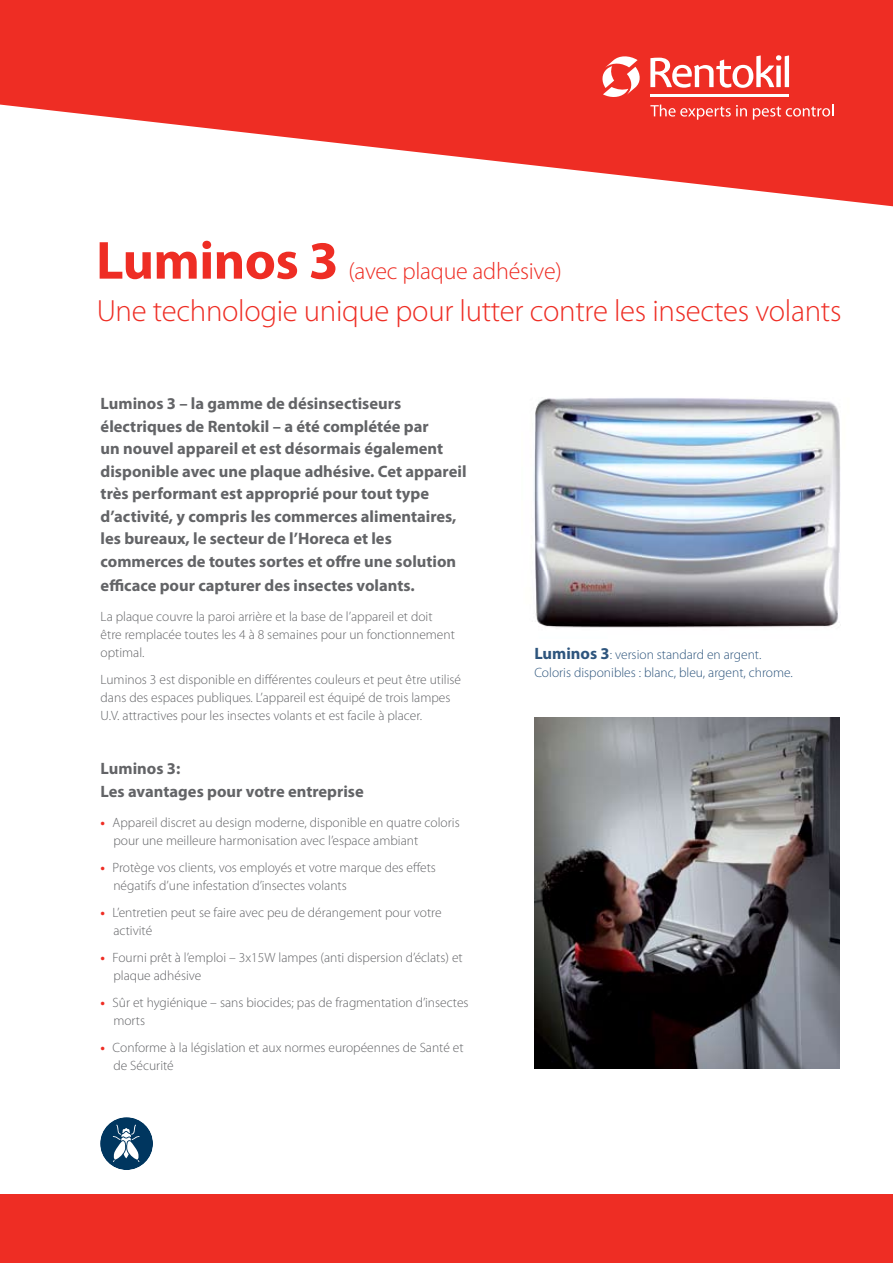
<style>
.page{position:relative;width:893px;height:1263px;background:#fff}
.page>*{position:absolute;margin:0;border:0;box-sizing:border-box;transform-origin:0 0}
.t1{font:700 54px "Myriad Pro";letter-spacing:-.01em;color:#ee2d24}
.t2{font:300 30.75px "Myriad Pro";letter-spacing:-.01em;color:#ee2d24}
.t3{font:300 24px "Myriad Pro";letter-spacing:-.01em;color:#ee2d24}
.t4{font:700 16.5px/22.5px "Myriad Pro";color:#636467}
.t5{font:300 13.5px/18px "Myriad Pro";color:#636467}
.t6{font:300 13.5px/18px "Myriad Pro";color:#2e557d}
.s1{font-weight:700;color:#ee2d24}
.s2{font-weight:700;font-size:16.5px}
</style>
<div class="page">
<svg style="left:0;top:0;width:893px;height:206px;fill:#ee2d24"></svg>
<svg style="left:650px;top:55px;width:139px;height:33px"></svg>
<hr style="left:650px;top:94px;width:139px;height:3px;background:#fff">
<svg style="left:602px;top:55px;width:39px;height:43px"></svg>
<svg style="left:650px;top:105px;width:97px;height:15px"></svg>
<svg style="left:753px;top:105px;width:80px;height:15px"></svg>
<img style="left:534px;top:398px;width:306px;height:230px">
<svg style="left:100px;top:1117px;width:53px;height:53px"></svg>
<img style="left:534px;top:718px;width:306px;height:351px">
<div style="left:0;top:1195px;width:893px;height:68px;background:#ee2d24"></div>
<h1 class="t1" style="left:96px;top:225px;width:244px">Luminos 3</h1>
<h3 class="t3" style="left:348px;top:257px;width:215px">(avec plaque adhésive)</h3>
<h2 class="t2" style="left:97px;top:294px;width:746px">Une technologie unique pour lutter contre les insectes volants</h2>
<p class="t4" style="left:101px;top:392px;width:367px">Luminos 3 – la gamme de désinsectiseurs électriques de Rentokil – a été complétée par<br>un nouvel appareil et est désormais également disponible avec une plaque adhésive. Cet appareil très performant est approprié pour tout type d’activité, y compris les commerces alimentaires, les bureaux, le secteur de l’Horeca et les commerces de toutes sortes et offre une solution</p>
<p class="t4" style="left:101px;top:573px;width:316px">efficace pour capturer des insectes volants.</p>
<p class="t5" style="left:101px;top:607px;width:356px">La plaque couvre la paroi arrière et la base de l’appareil et doit être remplacée toutes les 4 à 8 semaines pour un fonctionnement optimal.</p>
<p class="t5" style="left:101px;top:670px;width:362px">Luminos 3 est disponible en différentes couleurs et peut être utilisé dans des espaces publiques. L’appareil est équipé de trois lampes<br>U.V. attractives pour les insectes volants et est facile à placer.</p>
<p class="t4" style="left:101px;top:757px;width:265px">Luminos 3:<br>Les avantages pour votre entreprise</p>
<p class="t5" style="left:113px;top:814px;width:348px;text-indent:-13px"><span class="s1">•</span> Appareil discret au design moderne, disponible en quatre coloris pour une meilleure harmonisation avec l’espace ambiant</p>
<p class="t5" style="left:113px;top:859px;width:324px;text-indent:-13px"><span class="s1">•</span> Protège vos clients, vos employés et votre marque des effets négatifs d’une infestation d’insectes volants</p>
<p class="t5" style="left:113px;top:904px;width:330px;text-indent:-13px"><span class="s1">•</span> L’entretien peut se faire avec peu de dérangement pour votre activité</p>
<p class="t5" style="left:113px;top:949px;width:351px;text-indent:-13px"><span class="s1">•</span> Fourni prêt à l’emploi – 3x15W lampes (anti dispersion d’éclats) et plaque adhésive</p>
<p class="t5" style="left:113px;top:994px;width:357px;text-indent:-13px"><span class="s1">•</span> Sûr et hygiénique – sans biocides; pas de fragmentation d’insectes morts</p>
<p class="t5" style="left:113px;top:1039px;width:352px;text-indent:-13px"><span class="s1">•</span> Conforme à la législation et aux normes européennes de Santé et de Sécurité</p>
<p class="t6" style="left:534px;top:646px;width:260px"><span class="s2">Luminos 3</span>: version standard en argent.<br>Coloris disponibles : blanc, bleu, argent, chrome.</p>
</div>
